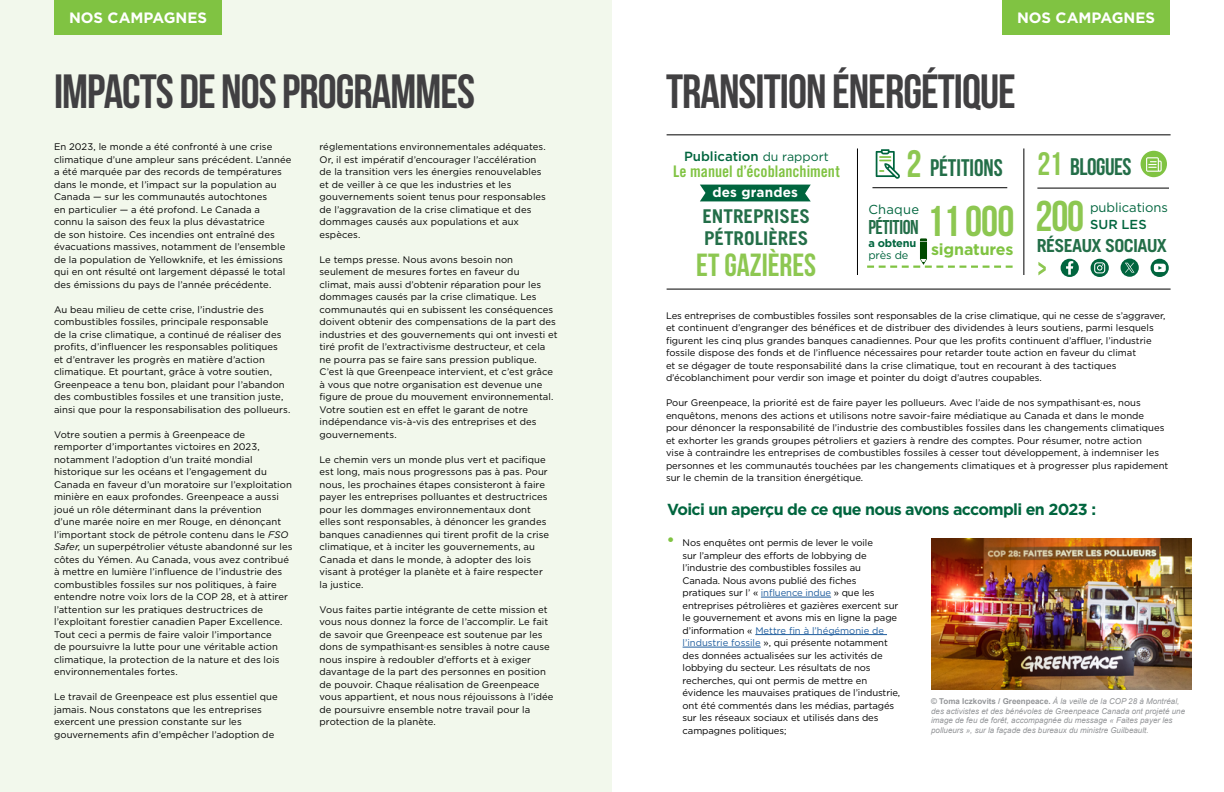
<style>
.page{position:relative;width:1224px;height:792px;background:#fff}
.page>*{position:absolute;margin:0;border:0;box-sizing:border-box;transform-origin:0 0}
.t1{font:48px "Bebas Neue";letter-spacing:-.02em;color:#414042}
.t2{font:43px "Bebas Neue";color:#8dc751}
.t3{font:32px "Bebas Neue";color:#8dc751}
.t4{font:24px "Bebas Neue";color:#236e48}
.t5{font:20px "Bebas Neue";letter-spacing:-.02em;color:#236e48}
.t6{font:700 19px/22px "Trade Gothic LT Std";color:#236e48}
.t7{font:700 18px "Trade Gothic LT Std";letter-spacing:-.04em;color:#236e48}
.t8{font:700 16px "Gotham";letter-spacing:-.04em;color:#00653e}
.t9{font:16px "Trade Gothic LT Std Bd Cn 20";color:#80c342}
.t10{font:700 16px "Gotham";letter-spacing:-.01em;color:#80c342}
.t11{font:700 15px "Gotham";color:#fff}
.t12{font:700 13.6px "Gotham";letter-spacing:.015em;color:#fff}
.t13{font:500 13.2px "Gotham";color:#00653e}
.t14{font:13px "Gotham";color:#00653e}
.t15{font:500 13px "Gotham";letter-spacing:.005em;color:#00653e}
.t16{font:700 11px "Gotham";letter-spacing:-.02em;color:#00653e}
.t17{font:11px "Gotham";letter-spacing:-.01em;color:#00653e}
.t18{font:9.5px/12.5px "Gotham";color:#000}
.t19{font:italic 8px/9.6px "Arial";color:#939598}
.s1{font-style:italic}
.s2{font-weight:400;font-size:12.4px}
.s3{font-size:38.2px;color:#8dc751}
.s4{font-size:32.5px;color:#8dc751}
.s5{font-size:43px;color:#8dc751}
.s6{font-size:18px;color:#80c342}
.s7{color:#215e9e}
.s8{font-weight:700;font-style:normal}
</style>
<div class="page">
<div style="left:0;top:0;width:612px;height:792px;background:#f2f8ec"></div>
<div style="left:700px;top:185px;width:111px;height:16px;background:#00653e"></div>
<hr style="left:667px;top:134px;width:504px;height:1px;background:#000">
<hr style="left:667px;top:289px;width:504px;height:1px;background:#000">
<hr style="left:872px;top:187px;width:135px;height:1px;background:#000">
<hr style="left:1037px;top:188px;width:132px;height:1px;background:#000">
<hr style="left:857px;top:148px;width:1px;height:127px;background:#000">
<hr style="left:1023px;top:148px;width:1px;height:127px;background:#000">
<hr style="left:761px;top:597px;width:70px;height:1px;background:#215e9e">
<hr style="left:755px;top:634px;width:132px;height:1px;background:#215e9e">
<hr style="left:683px;top:647px;width:78px;height:1px;background:#215e9e">
<img style="left:931px;top:539px;width:261px;height:151px">
<div style="left:54px;top:0;width:168px;height:35px;background:#80c342"></div>
<div style="left:1002px;top:0;width:168px;height:35px;background:#80c342"></div>
<svg style="left:1038px;top:262px;width:8px;height:13px"></svg>
<svg style="left:1151px;top:259px;width:18px;height:18px"></svg>
<svg style="left:1091px;top:259px;width:18px;height:18px"></svg>
<svg style="left:1061px;top:259px;width:18px;height:18px"></svg>
<svg style="left:1121px;top:259px;width:18px;height:18px"></svg>
<div style="left:1141px;top:151px;width:26px;height:26px;background:#80c342;border-radius:50%"></div>
<svg style="left:1146px;top:157px;width:16px;height:15px"></svg>
<svg style="left:876px;top:149px;width:24px;height:30px"></svg>
<svg style="left:867px;top:238px;width:146px;height:30px"></svg>
<h3 class="t11" style="left:69px;top:8px;width:139px">NOS CAMPAGNES</h3>
<h3 class="t11" style="left:1017px;top:8px;width:139px">NOS CAMPAGNES</h3>
<h1 class="t1" style="left:54px;top:65px;width:423px">IMPACTS DE NOS PROGRAMMES</h1>
<h1 class="t1" style="left:666px;top:65px;width:351px">TRANSITION ÉNERGÉTIQUE</h1>
<p class="t18" style="left:54px;top:140px;width:239px">En 2023, le monde a été confronté à une crise climatique d’une ampleur sans précédent. L’année a été marquée par des records de températures dans le monde, et l’impact sur la population au Canada — sur les communautés autochtones<br>en particulier — a été profond. Le Canada a connu la saison des feux la plus dévastatrice<br>de son histoire. Ces incendies ont entraîné des évacuations massives, notamment de l’ensemble de la population de Yellowknife, et les émissions qui en ont résulté ont largement dépassé le total des émissions du pays de l’année précédente.</p>
<p class="t18" style="left:54px;top:303px;width:238px">Au beau milieu de cette crise, l’industrie des combustibles fossiles, principale responsable<br>de la crise climatique, a continué de réaliser des profits, d’influencer les responsables politiques<br>et d’entraver les progrès en matière d’action climatique. Et pourtant, grâce à votre soutien, Greenpeace a tenu bon, plaidant pour l’abandon des combustibles fossiles et une transition juste, ainsi que pour la responsabilisation des pollueurs.</p>
<p class="t18" style="left:54px;top:428px;width:240px">Votre soutien a permis à Greenpeace de remporter d’importantes victoires en 2023, notamment l’adoption d’un traité mondial historique sur les océans et l’engagement du Canada en faveur d’un moratoire sur l’exploitation minière en eaux profondes. Greenpeace a aussi joué un rôle déterminant dans la prévention<br>d’une marée noire en mer Rouge, en dénonçant l’important stock de pétrole contenu dans le <span class="s1">FSO Safer</span>, un superpétrolier vétuste abandonné sur les côtes du Yémen. Au Canada, vous avez contribué à mettre en lumière l’influence de l’industrie des combustibles fossiles sur nos politiques, à faire entendre notre voix lors de la COP 28, et à attirer l’attention sur les pratiques destructrices de l’exploitant forestier canadien Paper Excellence.<br>Tout ceci a permis de faire valoir l’importance<br>de poursuivre la lutte pour une véritable action climatique, la protection de la nature et des lois environnementales fortes.</p>
<p class="t18" style="left:54px;top:690px;width:225px">Le travail de Greenpeace est plus essentiel que jamais. Nous constatons que les entreprises exercent une pression constante sur les gouvernements afin d’empêcher l’adoption de</p>
<p class="t18" style="left:319px;top:140px;width:228px">réglementations environnementales adéquates.<br>Or, il est impératif d’encourager l’accélération de la transition vers les énergies renouvelables et de veiller à ce que les industries et les gouvernements soient tenus pour responsables de l’aggravation de la crise climatique et des dommages causés aux populations et aux espèces.</p>
<p class="t18" style="left:319px;top:253px;width:240px">Le temps presse. Nous avons besoin non seulement de mesures fortes en faveur du<br>climat, mais aussi d’obtenir réparation pour les dommages causés par la crise climatique. Les communautés qui en subissent les conséquences doivent obtenir des compensations de la part des industries et des gouvernements qui ont investi et tiré profit de l’extractivisme destructeur, et cela ne pourra pas se faire sans pression publique.<br>C’est là que Greenpeace intervient, et c’est grâce à vous que notre organisation est devenue une figure de proue du mouvement environnemental.<br>Votre soutien est en effet le garant de notre indépendance vis-à-vis des entreprises et des gouvernements.</p>
<p class="t18" style="left:319px;top:453px;width:231px">Le chemin vers un monde plus vert et pacifique est long, mais nous progressons pas à pas. Pour nous, les prochaines étapes consisteront à faire payer les entreprises polluantes et destructrices pour les dommages environnementaux dont elles sont responsables, à dénoncer les grandes banques canadiennes qui tirent profit de la crise climatique, et à inciter les gouvernements, au Canada et dans le monde, à adopter des lois visant à protéger la planète et à faire respecter la justice.</p>
<p class="t18" style="left:319px;top:603px;width:235px">Vous faites partie intégrante de cette mission et vous nous donnez la force de l’accomplir. Le fait de savoir que Greenpeace est soutenue par les dons de sympathisant·es sensibles à notre cause nous inspire à redoubler d’efforts et à exiger davantage de la part des personnes en position de pouvoir. Chaque réalisation de Greenpeace vous appartient, et nous nous réjouissons à l’idée de poursuivre ensemble notre travail pour la protection de la planète.</p>
<h3 class="t13" style="left:684px;top:148px;width:146px">Publication <span class="s2">du rapport</span></h3>
<h3 class="t9" style="left:673px;top:162px;width:168px">Le manuel d’écoblanchiment</h3>
<h3 class="t12" style="left:713px;top:183px;width:87px">des grandes</h3>
<h3 class="t6" style="left:702px;top:205px;width:109px">ENTREPRISES<br>PÉTROLIÈRES</h3>
<h3 class="t3" style="left:696px;top:247px;width:121px">ET GAZIÈRES</h3>
<h3 class="t4" style="left:907px;top:154px;width:226px"><span class="s3">2</span> PÉTITIONS <span class="s4">21</span> BLOGUES</h3>
<h3 class="t14" style="left:868px;top:201px;width:52px">Chaque</h3>
<h3 class="t5" style="left:868px;top:216px;width:148px">PÉTITION <span class="s5">11 000</span></h3>
<p class="t16" style="left:868px;top:236px;width:49px">a obtenu</p>
<p class="t17" style="left:868px;top:248px;width:41px">près de</p>
<h3 class="t10" style="left:931px;top:239px;width:84px">signatures</h3>
<h2 class="t2" style="left:1035px;top:193px;width:50px">200</h2>
<h3 class="t7" style="left:1037px;top:234px;width:131px">RÉSEAUX SOCIAUX</h3>
<h3 class="t14" style="left:1090px;top:199px;width:79px">publications</h3>
<h3 class="t15" style="left:1090px;top:216px;width:58px">SUR LES</h3>
<p class="t18" style="left:666px;top:309px;width:501px">Les entreprises de combustibles fossiles sont responsables de la crise climatique, qui ne cesse de s’aggraver, et continuent d’engranger des bénéfices et de distribuer des dividendes à leurs soutiens, parmi lesquels figurent les cinq plus grandes banques canadiennes. Pour que les profits continuent d’affluer, l’industrie fossile dispose des fonds et de l’influence nécessaires pour retarder toute action en faveur du climat<br>et se dégager de toute responsabilité dans la crise climatique, tout en recourant à des tactiques d’écoblanchiment pour verdir son image et pointer du doigt d’autres coupables.</p>
<p class="t18" style="left:666px;top:396px;width:504px">Pour Greenpeace, la priorité est de faire payer les pollueurs. Avec l’aide de nos sympathisant·es, nous enquêtons, menons des actions et utilisons notre savoir-faire médiatique au Canada et dans le monde pour dénoncer la responsabilité de l’industrie des combustibles fossiles dans les changements climatiques et exhorter les grands groupes pétroliers et gaziers à rendre des comptes. Pour résumer, notre action<br>vise à contraindre les entreprises de combustibles fossiles à cesser tout développement, à indemniser les personnes et les communautés touchées par les changements climatiques et à progresser plus rapidement sur le chemin de la transition énergétique.</p>
<h3 class="t8" style="left:667px;top:499px;width:430px">Voici un aperçu de ce que nous avons accompli en 2023 :</h3>
<p class="t18" style="left:683px;top:536px;width:219px;text-indent:-16px"><span class="s6">•</span> Nos enquêtes ont permis de lever le voile<br>sur l’ampleur des efforts de lobbying de l’industrie des combustibles fossiles au Canada. Nous avons publié des fiches pratiques sur l’ « <span class="s7">influence indue</span> » que les entreprises pétrolières et gazières exercent sur le gouvernement et avons mis en ligne la page d’information « <span class="s7">Mettre fin à l’hégémonie de l’industrie fossile</span> », qui présente notamment des données actualisées sur les activités de lobbying du secteur. Les résultats de nos recherches, qui ont permis de mettre en évidence les mauvaises pratiques de l’industrie, ont été commentés dans les médias, partagés sur les réseaux sociaux et utilisés dans des campagnes politiques;</p>
<p class="t19" style="left:931px;top:697px;width:255px"><span class="s8">© Toma Iczkovits / Greenpeace.</span> À la veille de la COP 28 à Montréal, des activistes et des bénévoles de Greenpeace Canada ont projeté une image de feu de forêt, accompagnée du message « Faites payer les pollueurs », sur la façade des bureaux du ministre Guilbeault.</p>
</div>
